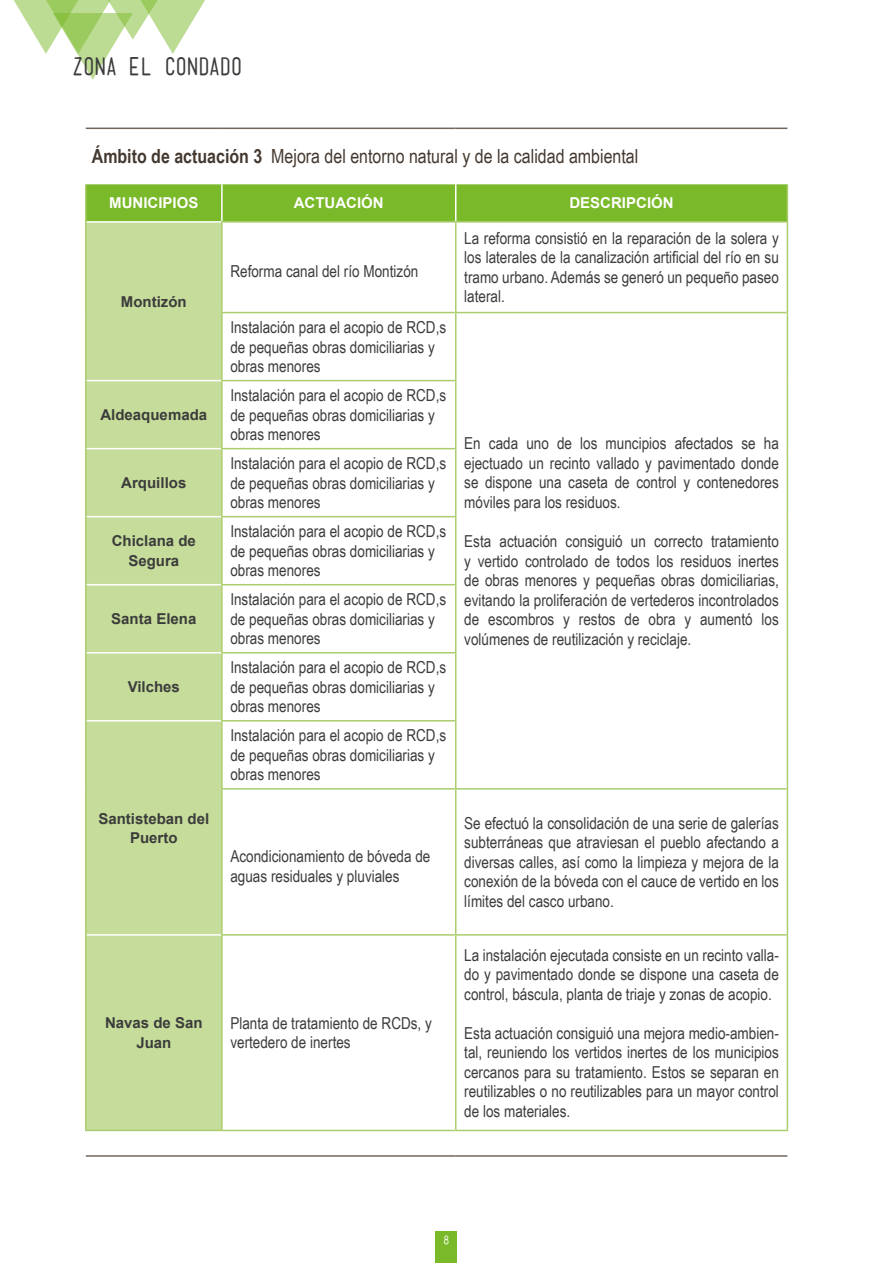
<style>
.page{position:relative;width:893px;height:1263px;background:#fff}
.page>*{position:absolute;margin:0;border:0;box-sizing:border-box;transform-origin:0 0}
.t1{font:24px "Mensch";color:#3c3c3b}
.t2{font:19.5px "Arial Narrow";color:#443930}
.t3{font:16.5px/19.5px "Arial Narrow";color:#3c3c3b}
.t4{font:700 15px/19.5px "Arial";color:#3c3c3b;text-align:center}
.t5{font:700 15px "Arial";color:#fff}
.t6{font:11.25px "Mensch";color:#fff}
.s1{font-weight:700}
</style>
<div class="page">
<div style="left:436px;top:1232px;width:21px;height:31px;background:#7ab929"></div>
<svg style="left:13px;top:0;width:192px;height:80px"></svg>
<div style="left:87px;top:184px;width:700px;height:37px;background:#7ab929"></div>
<div style="left:87px;top:223px;width:134px;height:907px;background:#c5dc9b"></div>
<hr style="left:86px;top:128px;width:136px;height:1px;background:#71655c">
<hr style="left:222px;top:128px;width:234px;height:1px;background:#71655c">
<hr style="left:456px;top:128px;width:331px;height:1px;background:#71655c">
<hr style="left:86px;top:1155px;width:136px;height:2px;background:#71655c">
<hr style="left:222px;top:1155px;width:234px;height:2px;background:#71655c">
<hr style="left:456px;top:1155px;width:331px;height:2px;background:#71655c">
<hr style="left:221px;top:184px;width:2px;height:37px;background:#fff">
<hr style="left:455px;top:184px;width:1px;height:37px;background:#fff">
<hr style="left:87px;top:380px;width:134px;height:1px;background:#fff">
<hr style="left:87px;top:448px;width:134px;height:1px;background:#fff">
<hr style="left:87px;top:516px;width:134px;height:1px;background:#fff">
<hr style="left:87px;top:584px;width:134px;height:1px;background:#fff">
<hr style="left:87px;top:652px;width:134px;height:1px;background:#fff">
<hr style="left:87px;top:720px;width:134px;height:1px;background:#fff">
<hr style="left:87px;top:934px;width:134px;height:2px;background:#fff">
<hr style="left:221px;top:221px;width:235px;height:2px;background:#aacd6d">
<hr style="left:221px;top:223px;width:2px;height:89px;background:#aacd6d">
<hr style="left:221px;top:312px;width:235px;height:1px;background:#aacd6d">
<hr style="left:221px;top:313px;width:2px;height:67px;background:#aacd6d">
<hr style="left:456px;top:221px;width:331px;height:2px;background:#aacd6d">
<hr style="left:455px;top:223px;width:1px;height:89px;background:#aacd6d">
<hr style="left:456px;top:312px;width:331px;height:1px;background:#aacd6d">
<hr style="left:455px;top:313px;width:1px;height:67px;background:#aacd6d">
<hr style="left:456px;top:788px;width:331px;height:1px;background:#aacd6d">
<hr style="left:456px;top:934px;width:331px;height:2px;background:#aacd6d">
<hr style="left:221px;top:380px;width:235px;height:1px;background:#aacd6d">
<hr style="left:221px;top:381px;width:2px;height:67px;background:#aacd6d">
<hr style="left:455px;top:381px;width:1px;height:67px;background:#aacd6d">
<hr style="left:221px;top:448px;width:235px;height:1px;background:#aacd6d">
<hr style="left:221px;top:449px;width:2px;height:67px;background:#aacd6d">
<hr style="left:455px;top:449px;width:1px;height:67px;background:#aacd6d">
<hr style="left:221px;top:516px;width:235px;height:1px;background:#aacd6d">
<hr style="left:221px;top:517px;width:2px;height:67px;background:#aacd6d">
<hr style="left:455px;top:517px;width:1px;height:67px;background:#aacd6d">
<hr style="left:221px;top:584px;width:235px;height:1px;background:#aacd6d">
<hr style="left:221px;top:585px;width:2px;height:67px;background:#aacd6d">
<hr style="left:455px;top:585px;width:1px;height:67px;background:#aacd6d">
<hr style="left:221px;top:652px;width:235px;height:1px;background:#aacd6d">
<hr style="left:221px;top:653px;width:2px;height:67px;background:#aacd6d">
<hr style="left:455px;top:653px;width:1px;height:67px;background:#aacd6d">
<hr style="left:221px;top:720px;width:235px;height:1px;background:#aacd6d">
<hr style="left:221px;top:721px;width:2px;height:67px;background:#aacd6d">
<hr style="left:455px;top:721px;width:1px;height:67px;background:#aacd6d">
<hr style="left:221px;top:788px;width:235px;height:1px;background:#aacd6d">
<hr style="left:221px;top:789px;width:2px;height:145px;background:#aacd6d">
<hr style="left:455px;top:789px;width:1px;height:145px;background:#aacd6d">
<hr style="left:221px;top:934px;width:235px;height:2px;background:#aacd6d">
<hr style="left:221px;top:936px;width:2px;height:194px;background:#aacd6d">
<hr style="left:455px;top:936px;width:1px;height:194px;background:#aacd6d">
<hr style="left:85px;top:184px;width:2px;height:38px;background:#aacd6d">
<hr style="left:787px;top:184px;width:1px;height:38px;background:#aacd6d">
<hr style="left:85px;top:222px;width:2px;height:91px;background:#aacd6d">
<hr style="left:85px;top:313px;width:2px;height:68px;background:#aacd6d">
<hr style="left:787px;top:222px;width:1px;height:91px;background:#aacd6d">
<hr style="left:787px;top:313px;width:1px;height:68px;background:#aacd6d">
<hr style="left:787px;top:381px;width:1px;height:68px;background:#aacd6d">
<hr style="left:787px;top:449px;width:1px;height:68px;background:#aacd6d">
<hr style="left:787px;top:517px;width:1px;height:68px;background:#aacd6d">
<hr style="left:787px;top:585px;width:1px;height:68px;background:#aacd6d">
<hr style="left:787px;top:653px;width:1px;height:68px;background:#aacd6d">
<hr style="left:787px;top:721px;width:1px;height:68px;background:#aacd6d">
<hr style="left:85px;top:381px;width:2px;height:68px;background:#aacd6d">
<hr style="left:85px;top:449px;width:2px;height:68px;background:#aacd6d">
<hr style="left:85px;top:517px;width:2px;height:68px;background:#aacd6d">
<hr style="left:85px;top:585px;width:2px;height:68px;background:#aacd6d">
<hr style="left:85px;top:653px;width:2px;height:68px;background:#aacd6d">
<hr style="left:85px;top:721px;width:2px;height:68px;background:#aacd6d">
<hr style="left:85px;top:789px;width:2px;height:146px;background:#aacd6d">
<hr style="left:787px;top:789px;width:1px;height:146px;background:#aacd6d">
<hr style="left:85px;top:935px;width:2px;height:195px;background:#aacd6d">
<hr style="left:787px;top:935px;width:1px;height:195px;background:#aacd6d">
<hr style="left:85px;top:1130px;width:137px;height:1px;background:#aacd6d">
<hr style="left:222px;top:1130px;width:234px;height:1px;background:#aacd6d">
<hr style="left:456px;top:1130px;width:332px;height:1px;background:#aacd6d">
<h1 class="t1" style="left:72px;top:56px;width:171px">ZONA EL CONDADO</h1>
<p class="t2" style="left:92px;top:142px;width:548px"><span class="s1">Ámbito de actuación 3</span> Mejora del entorno natural y de la calidad ambiental</p>
<p class="t5" style="left:109px;top:193px;width:91px">MUNICIPIOS</p>
<p class="t5" style="left:294px;top:193px;width:91px">ACTUACIÓN</p>
<p class="t5" style="left:569px;top:193px;width:106px">DESCRIPCIÓN</p>
<p class="t4" style="left:121px;top:292px;width:67px">Montizón</p>
<p class="t4" style="left:100px;top:406px;width:108px">Aldeaquemada</p>
<p class="t4" style="left:121px;top:474px;width:67px">Arquillos</p>
<p class="t3" style="left:230px;top:261px;width:190px">Reforma canal del río Montizón</p>
<p class="t3" style="left:230px;top:317px;width:217px">Instalación para el acopio de RCD,s de pequeñas obras domiciliarias y obras menores</p>
<p class="t3" style="left:230px;top:385px;width:217px">Instalación para el acopio de RCD,s de pequeñas obras domiciliarias y obras menores</p>
<p class="t3" style="left:230px;top:453px;width:217px">Instalación para el acopio de RCD,s de pequeñas obras domiciliarias y obras menores</p>
<p class="t4" style="left:112px;top:532px;width:86px">Chiclana de<br>Segura</p>
<p class="t3" style="left:230px;top:521px;width:217px">Instalación para el acopio de RCD,s de pequeñas obras domiciliarias y obras menores</p>
<p class="t4" style="left:111px;top:610px;width:87px">Santa Elena</p>
<p class="t3" style="left:230px;top:589px;width:217px">Instalación para el acopio de RCD,s de pequeñas obras domiciliarias y obras menores</p>
<p class="t4" style="left:128px;top:678px;width:54px">Vilches</p>
<p class="t4" style="left:98px;top:809px;width:112px">Santisteban del<br>Puerto</p>
<p class="t3" style="left:230px;top:657px;width:217px">Instalación para el acopio de RCD,s de pequeñas obras domiciliarias y obras menores</p>
<p class="t3" style="left:230px;top:725px;width:217px">Instalación para el acopio de RCD,s de pequeñas obras domiciliarias y obras menores</p>
<p class="t3" style="left:230px;top:846px;width:202px">Acondicionamiento de bóveda de aguas residuales y pluviales</p>
<p class="t4" style="left:105px;top:1014px;width:99px">Navas de San<br>Juan</p>
<p class="t3" style="left:230px;top:1013px;width:203px">Planta de tratamiento de RCDs, y vertedero de inertes</p>
<p class="t3" style="left:464px;top:228px;width:316px;text-align:justify">La reforma consistió en la reparación de la solera y los laterales de la canalización artificial del río en su tramo urbano. Además se generó un pequeño paseo lateral.</p>
<p class="t3" style="left:464px;top:433px;width:316px;text-align:justify">En cada uno de los muncipios afectados se ha ejectuado un recinto vallado y pavimentado donde se dispone una caseta de control y contenedores móviles para los residuos.</p>
<p class="t3" style="left:464px;top:531px;width:316px;text-align:justify">Esta actuación consiguió un correcto tratamiento y vertido controlado de todos los residuos inertes de obras menores y pequeñas obras domiciliarias, evitando la proliferación de vertederos incontrolados de escombros y restos de obra y aumentó los volúmenes de reutilización y reciclaje.</p>
<p class="t3" style="left:464px;top:813px;width:316px;text-align:justify">Se efectuó la consolidación de una serie de galerías subterráneas que atraviesan el pueblo afectando a diversas calles, así como la limpieza y mejora de la conexión de la bóveda con el cauce de vertido en los límites del casco urbano.</p>
<p class="t3" style="left:464px;top:944px;width:316px;text-align:justify">La instalación ejecutada consiste en un recinto valla&shy;do y pavimentado donde se dispone una caseta de control, báscula, planta de triaje y zonas de acopio.</p>
<p class="t3" style="left:464px;top:1022px;width:316px;text-align:justify">Esta actuación consiguió una mejora medio-ambien&shy;tal, reuniendo los vertidos inertes de los municipios cercanos para su tratamiento. Estos se separan en reutilizables o no reutilizables para un mayor control de los materiales.</p>
<p class="t6" style="left:444px;top:1235px;width:6px">8</p>
</div>
